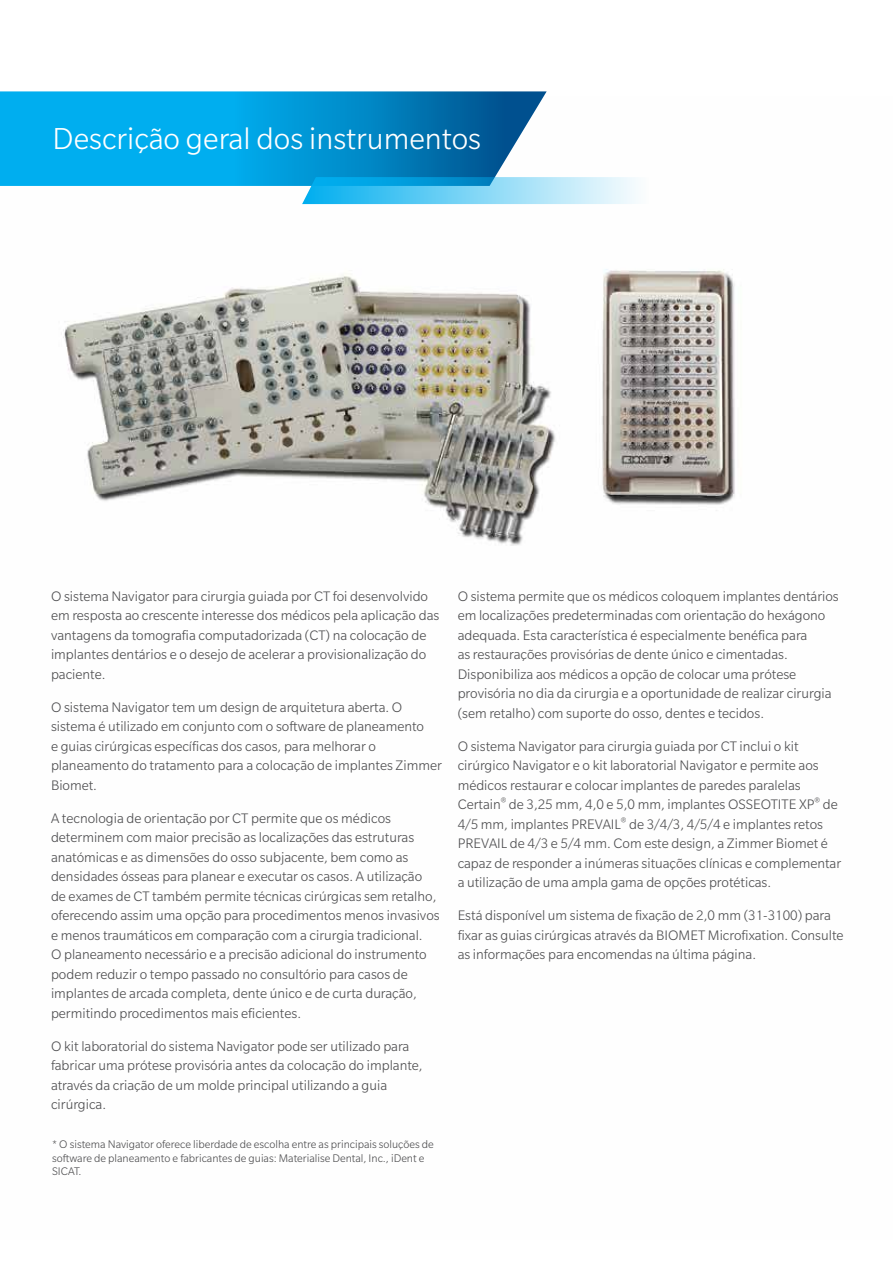
<style>
.page{position:relative;width:893px;height:1263px;background:#fff}
.page>*{position:absolute;margin:0;border:0;box-sizing:border-box;transform-origin:0 0}
.t1{font:300 33px "Slate Pro";color:#fff}
.t2{font:300 15px/19.5px "Slate Pro";color:#4d4d4f}
.t3{font:300 12px/13.5px "Slate Pro";color:#4d4d4f}
</style>
<div class="page">
<img style="left:63px;top:204px;width:672px;height:342px">
<svg style="left:0;top:91px;width:547px;height:95px;background:#0c9bd7"></svg>
<svg style="left:302px;top:177px;width:334px;height:27px;background:#71cdf1"></svg>
<h1 class="t1" style="left:53px;top:122px;width:430px">Descrição geral dos instrumentos</h1>
<p class="t2" style="left:51px;top:586px;width:390px">O sistema Navigator para cirurgia guiada por CT foi desenvolvido em resposta ao crescente interesse dos médicos pela aplicação das vantagens da tomografia computadorizada (CT) na colocação de implantes dentários e o desejo de acelerar a provisionalização do paciente.</p>
<p class="t2" style="left:51px;top:697px;width:392px">O sistema Navigator tem um design de arquitetura aberta. O sistema é utilizado em conjunto com o software de planeamento<br>e guias cirúrgicas específicas dos casos, para melhorar o planeamento do tratamento para a colocação de implantes Zimmer Biomet.</p>
<p class="t2" style="left:51px;top:808px;width:390px">A tecnologia de orientação por CT permite que os médicos determinem com maior precisão as localizações das estruturas anatómicas e as dimensões do osso subjacente, bem como as densidades ósseas para planear e executar os casos. A utilização de exames de CT também permite técnicas cirúrgicas sem retalho, oferecendo assim uma opção para procedimentos menos invasivos e menos traumáticos em comparação com a cirurgia tradicional.<br>O planeamento necessário e a precisão adicional do instrumento podem reduzir o tempo passado no consultório para casos de implantes de arcada completa, dente único e de curta duração, permitindo procedimentos mais eficientes.</p>
<p class="t2" style="left:51px;top:1036px;width:373px">O kit laboratorial do sistema Navigator pode ser utilizado para fabricar uma prótese provisória antes da colocação do implante, através da criação de um molde principal utilizando a guia cirúrgica.</p>
<p class="t3" style="left:52px;top:1137px;width:383px">* O sistema Navigator oferece liberdade de escolha entre as principais soluções de software de planeamento e fabricantes de guias: Materialise Dental, Inc., iDent e<br>SICAT.</p>
<p class="t2" style="left:458px;top:586px;width:383px">O sistema permite que os médicos coloquem implantes dentários em localizações predeterminadas com orientação do hexágono adequada. Esta característica é especialmente benéfica para<br>as restaurações provisórias de dente único e cimentadas.<br>Disponibiliza aos médicos a opção de colocar uma prótese provisória no dia da cirurgia e a oportunidade de realizar cirurgia (sem retalho) com suporte do osso, dentes e tecidos.</p>
<p class="t2" style="left:458px;top:736px;width:385px">O sistema Navigator para cirurgia guiada por CT inclui o kit cirúrgico Navigator e o kit laboratorial Navigator e permite aos médicos restaurar e colocar implantes de paredes paralelas Certain<sup>®</sup> de 3,25 mm, 4,0 e 5,0 mm, implantes OSSEOTITE XP<sup>®</sup> de 4/5 mm, implantes PREVAIL<sup>®</sup> de 3/4/3, 4/5/4 e implantes retos PREVAIL de 4/3 e 5/4 mm. Com este design, a Zimmer Biomet é capaz de responder a inúmeras situações clínicas e complementar a utilização de uma ampla gama de opções protéticas.</p>
<p class="t2" style="left:458px;top:906px;width:387px">Está disponível um sistema de fixação de 2,0 mm (31-3100) para fixar as guias cirúrgicas através da BIOMET Microfixation. Consulte as informações para encomendas na última página.</p>
</div>
